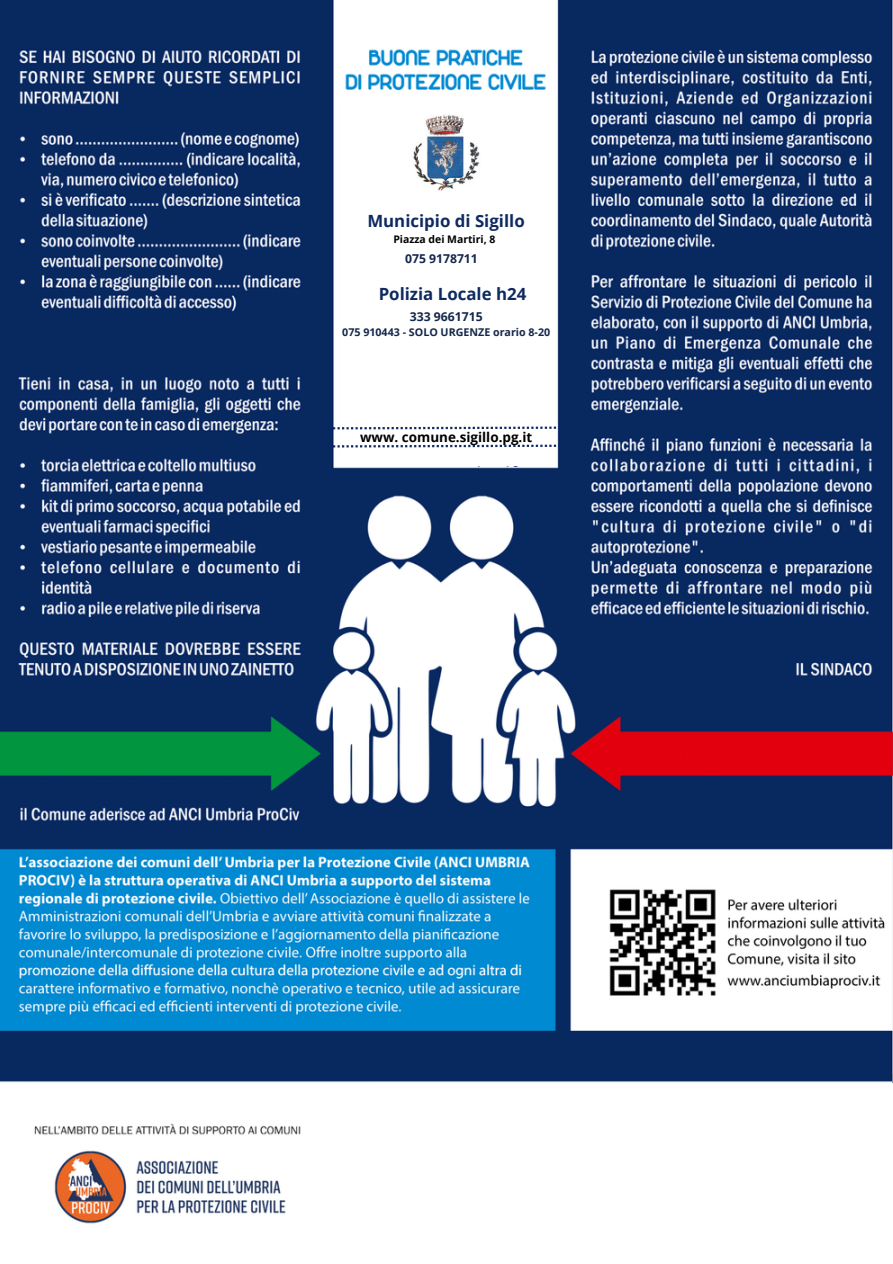
<style>
.page{position:relative;width:893px;height:1264px;background:#fff}
.page>*{position:absolute;margin:0;border:0;box-sizing:border-box;transform-origin:0 0}
.t1{font:700 16.8px "Open Sans";color:#0e2a60}
.t2{font:700 13.5px "Open Sans";color:#000}
.t3{font:700 12.15px "Open Sans";color:#14274b}
.t4{font:700 10.65px "Open Sans";color:#14274b}
.t5{font:700 10.5px "Open Sans";color:#000}
</style>
<div class="page">
<img style="left:0;top:0;width:892px;height:1224px">
<div style="left:375px;top:1082px;width:517px;height:180px;background:#fff"></div>
<div style="left:341px;top:95px;width:210px;height:370px;background:#fff"></div>
<img style="left:413px;top:115px;width:67px;height:76px">
<svg style="left:333px;top:426px;width:226px;height:3px"></svg>
<svg style="left:333px;top:444px;width:226px;height:3px"></svg>
<p class="t1" style="left:367px;top:209px;width:159px">Municipio di Sigillo</p>
<p class="t3" style="left:405px;top:249px;width:74px">075 9178711</p>
<p class="t1" style="left:378px;top:282px;width:149px">Polizia Locale h24</p>
<p class="t3" style="left:410px;top:308px;width:74px">333 9661715</p>
<p class="t4" style="left:342px;top:325px;width:209px">075 910443 - SOLO URGENZE orario 8-20</p>
<p class="t5" style="left:393px;top:232px;width:103px">Piazza dei Martiri, 8</p>
<p class="t2" style="left:360px;top:427px;width:174px">www. comune.sigillo.pg.it</p>
</div>
